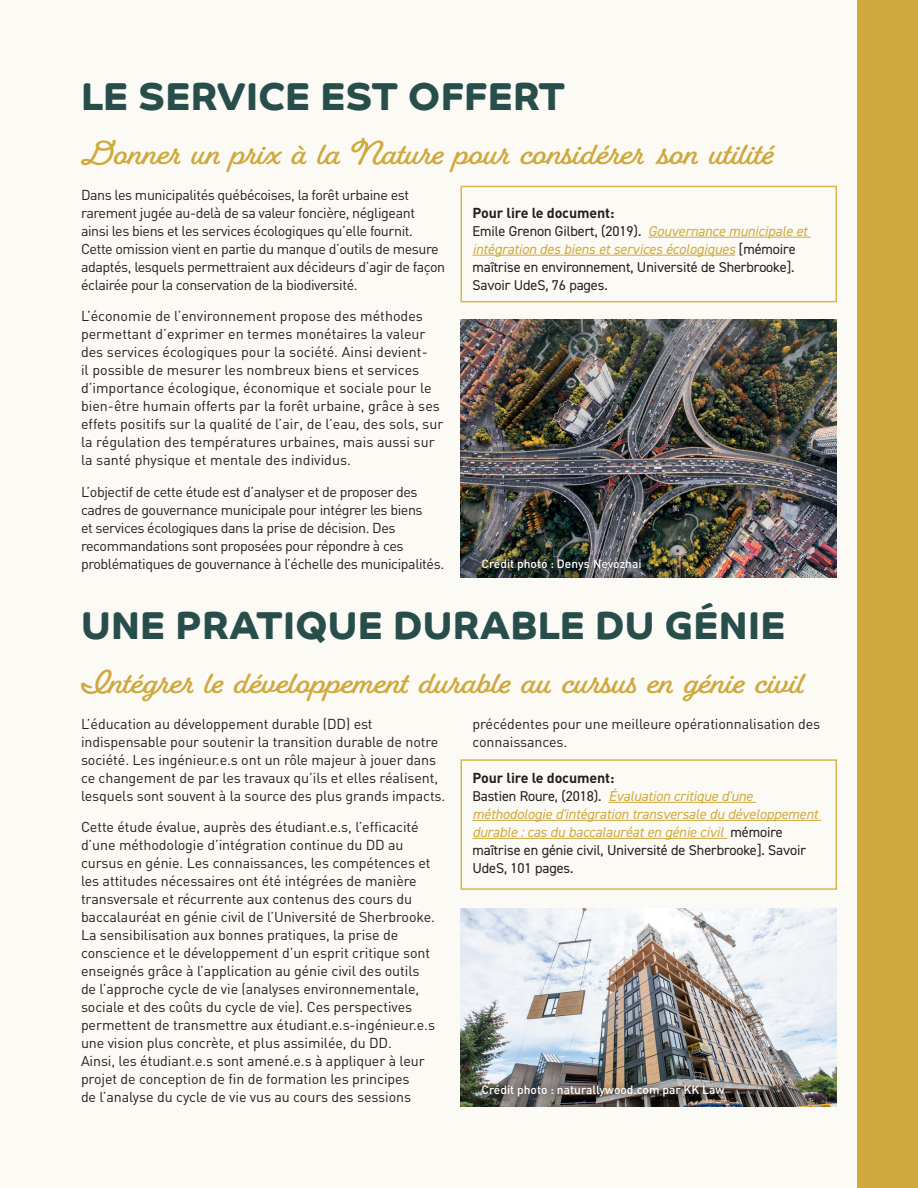
<style>
.page{position:relative;width:918px;height:1188px;background:#fff}
.page>*{position:absolute;margin:0;border:0;box-sizing:border-box;transform-origin:0 0}
.t1{font:700 39px "Co Headline";letter-spacing:.01em;color:#284e4c}
.chapeau_jaune{font:700 30px "Fairwater Script";letter-spacing:-.02em;color:#cfa93e}
.Texte_courant{font:14.25px/18px "DIN";letter-spacing:-.005em;color:#231f20}
.Texte_courant-2{font:14.25px/18px "DIN";letter-spacing:-.03em;color:#231f20}
.Texte_courant-3{font:italic 14.25px/18px "DIN2014";letter-spacing:-.005em;color:#cfa93e}
.Texte_courant-4{font:14.25px/18px "DIN2014";letter-spacing:-.005em;color:#231f20}
.Texte_courant-5{font:700 14.25px "DIN";letter-spacing:-.005em;color:#231f20}
.Références{font:500 12px "DIN";color:#fff}
.s1{font-style:italic;color:#cfa93e}
.s2{font-style:normal;color:#231f20}
</style>
<div class="page">
<div style="left:0;top:0;width:872px;height:1188px;background:#fcfaf4"></div>
<img style="left:460px;top:320px;width:377px;height:258px">
<div style="left:482px;top:559px;width:159px;height:12px;background:#231f20;opacity:.75"></div>
<hr style="left:608px;top:802px;width:148px;height:1px;background:#cfa93e">
<hr style="left:472px;top:820px;width:349px;height:1px;background:#cfa93e">
<hr style="left:472px;top:838px;width:255px;height:1px;background:#cfa93e">
<hr style="left:648px;top:237px;width:163px;height:1px;background:#cfa93e">
<hr style="left:472px;top:255px;width:263px;height:1px;background:#cfa93e">
<div style="left:858px;top:0;width:60px;height:1188px;background:#cfa93e"></div>
<div style="left:460px;top:186px;width:377px;height:116px;border:2px solid #dab54d"></div>
<div style="left:460px;top:759px;width:377px;height:131px;border:2px solid #dab54d"></div>
<img style="left:460px;top:908px;width:377px;height:199px">
<div style="left:475px;top:1078px;width:256px;height:25px;background:#231f20;opacity:.75"></div>
<p class="t1" style="left:81px;top:73px;width:485px">LE SERVICE EST OFFERT</p>
<p class="chapeau_jaune" style="left:81px;top:136px;width:696px">Donner un prix à la Nature pour considérer son utilité</p>
<p class="Texte_courant-2" style="left:81px;top:185px;width:366px">Dans les municipalités québécoises, la forêt urbaine est rarement jugée au-delà de sa valeur foncière, négligeant ainsi les biens et les services écologiques qu’elle fournit.<br>Cette omission vient en partie du manque d’outils de mesure adaptés, lesquels permettraient aux décideurs d’agir de façon éclairée pour la conservation de la biodiversité.</p>
<p class="Texte_courant" style="left:81px;top:307px;width:364px">L’économie de l’environnement propose des méthodes permettant d’exprimer en termes monétaires la valeur des services écologiques pour la société. Ainsi devient-<br>il possible de mesurer les nombreux biens et services d’importance écologique, économique et sociale pour le bien-être humain offerts par la forêt urbaine, grâce à ses effets positifs sur la qualité de l’air, de l’eau, des sols, sur la régulation des températures urbaines, mais aussi sur la santé physique et mentale des individus.</p>
<p class="Texte_courant-2" style="left:81px;top:482px;width:365px">L’objectif de cette étude est d’analyser et de proposer des cadres de gouvernance municipale pour intégrer les biens<br>et services écologiques dans la prise de décision. Des recommandations sont proposées pour répondre à ces problématiques de gouvernance à l’échelle des municipalités.</p>
<p class="Texte_courant-5" style="left:472px;top:203px;width:144px">Pour lire le document:</p>
<p class="Texte_courant-4" style="left:472px;top:222px;width:336px">Emile Grenon Gilbert, (2019). <span class="s1">Gouvernance municipale et intégration des biens et services écologiques</span> [mémoire maîtrise en environnement, Université de Sherbrooke].<br>Savoir UdeS, 76 pages.</p>
<p class="Références" style="left:482px;top:556px;width:162px">Crédit photo : Denys Nevozhai</p>
<p class="t1" style="left:81px;top:603px;width:706px">UNE PRATIQUE DURABLE DU GÉNIE</p>
<p class="chapeau_jaune" style="left:81px;top:665px;width:727px">Intégrer le développement durable au cursus en génie civil</p>
<p class="Texte_courant" style="left:81px;top:715px;width:366px">L’éducation au développement durable (DD) est indispensable pour soutenir la transition durable de notre société. Les ingénieur.e.s ont un rôle majeur à jouer dans ce changement de par les travaux qu’ils et elles réalisent, lesquels sont souvent à la source des plus grands impacts.</p>
<p class="Texte_courant" style="left:81px;top:818px;width:356px">Cette étude évalue, auprès des étudiant.e.s, l’efficacité d’une méthodologie d’intégration continue du DD au cursus en génie. Les connaissances, les compétences et les attitudes nécessaires ont été intégrées de manière transversale et récurrente aux contenus des cours du baccalauréat en génie civil de l’Université de Sherbrooke.<br>La sensibilisation aux bonnes pratiques, la prise de conscience et le développement d’un esprit critique sont enseignés grâce à l’application au génie civil des outils de l’approche cycle de vie (analyses environnementale, sociale et des coûts du cycle de vie). Ces perspectives permettent de transmettre aux étudiant.e.s-ingénieur.e.s une vision plus concrète, et plus assimilée, du DD.<br>Ainsi, les étudiant.e.s sont amené.e.s à appliquer à leur projet de conception de fin de formation les principes<br>de l’analyse du cycle de vie vus au cours des sessions</p>
<p class="Texte_courant" style="left:472px;top:715px;width:349px">précédentes pour une meilleure opérationnalisation des connaissances.</p>
<p class="Texte_courant-5" style="left:472px;top:768px;width:144px">Pour lire le document:</p>
<p class="Texte_courant-3" style="left:472px;top:787px;width:347px"><span class="s2">Bastien Roure, (2018).</span> Évaluation critique d'une méthodologie d'intégration transversale du développement durable : cas du baccalauréat en génie civil <span class="s2">mémoire maîtrise en génie civil, Université de Sherbrooke]. Savoir UdeS, 101 pages.</span></p>
<p class="Références" style="left:482px;top:1082px;width:244px">Crédit photo : naturallywood.com par KK Law</p>
</div>
